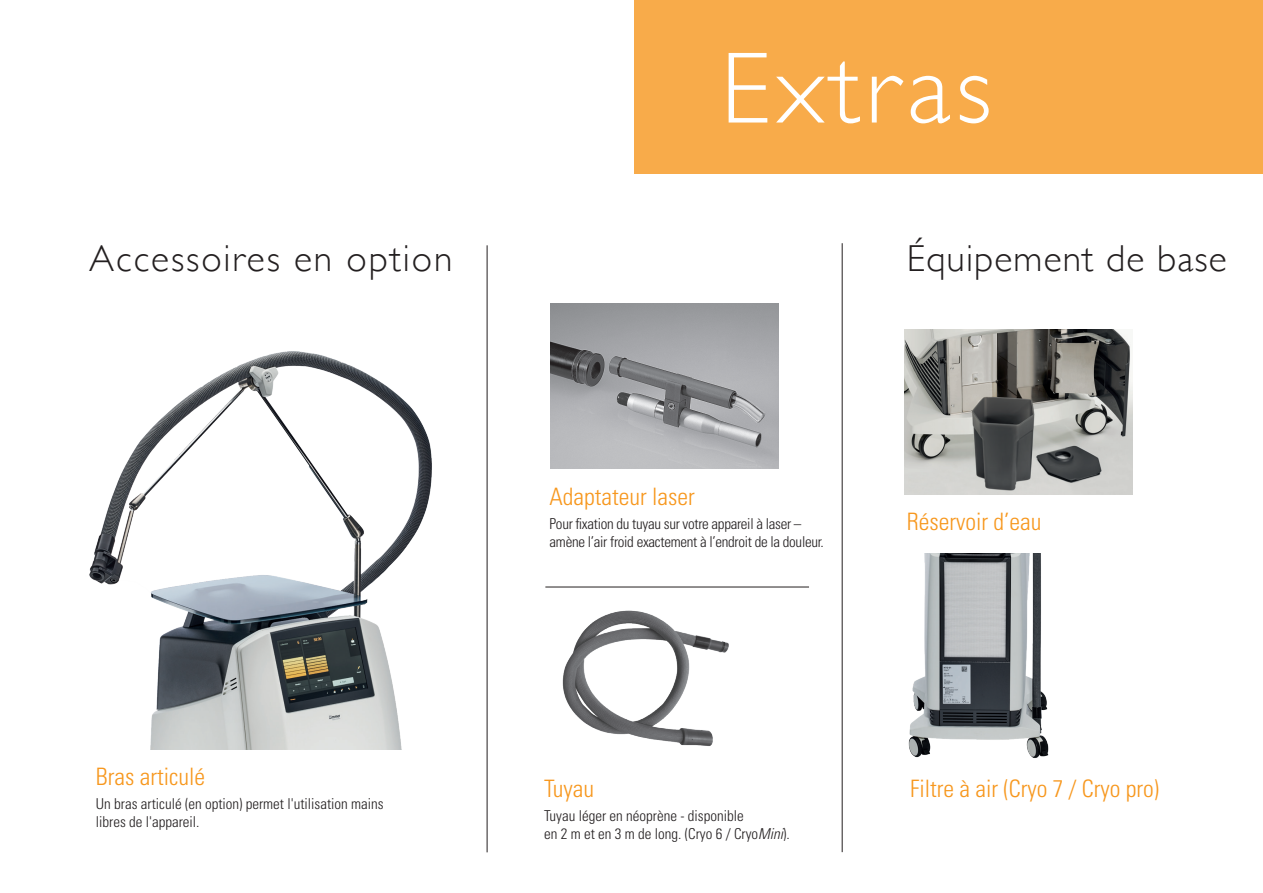
<style>
.page{position:relative;width:1263px;height:893px;background:#fff}
.page>*{position:absolute;margin:0;border:0;box-sizing:border-box;transform-origin:0 0}
.t1{font:300 102px "Gill Sans";letter-spacing:.05em;color:#fff}
.t2{font:300 37.5px "Gill Sans";letter-spacing:.05em;color:#231f20}
.t3{font:300 37.5px "Gill Sans";letter-spacing:.03em;color:#231f20}
.t4{font:300 condensed 24px "Univers LT Std";color:#f7971d}
.t5{font:300 condensed 15px/18px "Univers LT Std";color:#231f20}
.t6{font:300 condensed 15px/18px "Univers LT Std";letter-spacing:-.02em;color:#231f20}
.s1{font-style:italic}
</style>
<div class="page">
<div style="left:635px;top:0;width:628px;height:173px;background:#f8ab4a"></div>
<img style="left:89px;top:351px;width:343px;height:399px">
<hr style="left:487px;top:245px;width:1px;height:607px;background:#231f20">
<hr style="left:842px;top:243px;width:1px;height:609px;background:#231f20">
<hr style="left:545px;top:587px;width:264px;height:1px;background:#231f20">
<img style="left:546px;top:586px;width:189px;height:160px">
<img style="left:908px;top:553px;width:141px;height:205px">
<img style="left:905px;top:329px;width:227px;height:165px">
<img style="left:551px;top:303px;width:227px;height:165px">
<h2 class="t2" style="left:89px;top:229px;width:365px">Accessoires en option</h2>
<h3 class="t4" style="left:96px;top:762px;width:111px">Bras articulé</h3>
<p class="t5" style="left:96px;top:795px;width:289px">Un bras articulé (en option) permet l'utilisation mains libres de l'appareil.</p>
<h1 class="t1" style="left:720px;top:9px;width:273px">Extras</h1>
<h3 class="t4" style="left:550px;top:482px;width:147px">Adaptateur laser</h3>
<p class="t6" style="left:550px;top:514px;width:276px">Pour fixation du tuyau sur votre appareil à laser – amène l’air froid exactement à l’endroit de la douleur.</p>
<h2 class="t3" style="left:907px;top:229px;width:322px">Équipement de base</h2>
<h3 class="t4" style="left:907px;top:507px;width:136px">Réservoir d’eau</h3>
<h3 class="t4" style="left:544px;top:774px;width:52px">Tuyau</h3>
<p class="t5" style="left:544px;top:806px;width:247px">Tuyau léger en néoprène - disponible<br>en 2 m et en 3 m de long. (Cryo 6 / Cryo<span class="s1">Mini</span>).</p>
<h3 class="t4" style="left:910px;top:774px;width:251px">Filtre à air (Cryo 7 / Cryo pro)</h3>
</div>
